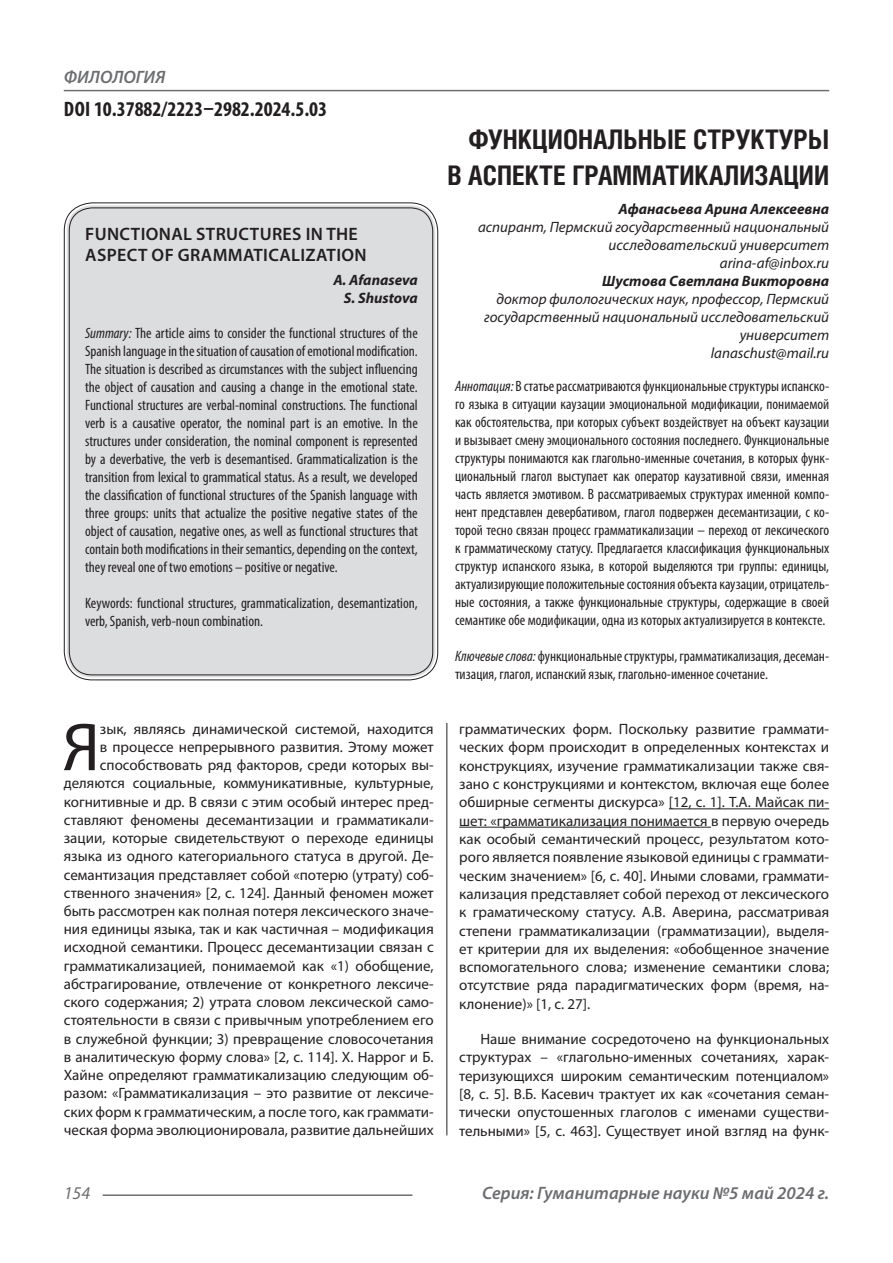
<style>
.page{position:relative;width:893px;height:1263px;background:#fff}
.page>*{position:absolute;margin:0;border:0;box-sizing:border-box;transform-origin:0 0}
.Статья_текст_первый{font:68.4px "Myriad Pro";color:#231f20}
.Статья_название{font:700 27px "Helios Cond C";color:#231f20}
.ДОИ{font:700 condensed 21px "Myriad Pro";color:#231f20}
.Статья_название_англ{font:600 18px/21.6px "Myriad Pro";letter-spacing:.02em;color:#231f20}
.t1{font:italic 600 18px "Myriad Pro";color:#6c6d70}
.t2{font:italic 18px "Myriad Pro";color:#6c6d70}
.Статья_текст_первый-2{font:15px/18.1px "Myriad Pro";color:#231f20;text-align:right}
.Статья_аннотация_тек{font:condensed 15px/18px "Myriad Pro";color:#231f20;text-align:justify}
.Статья_аннотация_анг{font:condensed 15px/18px "Myriad Pro";color:#231f20;text-align:justify}
.Статья_текст{font:15px/18.3px "Myriad Pro";color:#231f20;text-align:justify}
.Статья_автор_инфо{font:italic 15px/18px "Myriad Pro";color:#231f20;text-align:right}
.Статья_автор_фио_рус{font:italic 700 15px "Myriad Pro";color:#231f20}
.Статья_автор_англ{font:italic 700 15px "Myriad Pro";letter-spacing:-.005em;color:#231f20}
.s1{font-style:italic}
</style>
<div class="page">
<hr style="left:446px;top:128px;width:1px;height:1007px;background:#231f20">
<hr style="left:103px;top:1194px;width:309px;height:2px;background:#6c6d70">
<hr style="left:64px;top:90px;width:765px;height:1px;background:#6c6d70">
<div style="left:440px;top:124px;width:12px;height:599px;background:#fff"></div>
<div style="left:67px;top:205px;width:368px;height:472px;background:#dcdddf;border-radius:26px"></div>
<hr style="left:669px;top:808px;width:160px;height:1px;background:#231f20">
<hr style="left:459px;top:827px;width:252px;height:1px;background:#231f20">
<p class="t1" style="left:64px;top:66px;width:103px">ФИЛОЛОГИЯ</p>
<p class="ДОИ" style="left:64px;top:96px;width:265px">DOI 10.37882/2223–2982.2024.5.03</p>
<p class="Статья_название_англ" style="left:85px;top:222px;width:283px">FUNCTIONAL STRUCTURES IN THE<br>ASPECT OF GRAMMATICALIZATION</p>
<p class="Статья_автор_англ" style="left:333px;top:270px;width:86px">A. Afanaseva</p>
<p class="Статья_автор_англ" style="left:344px;top:288px;width:75px">S. Shustova</p>
<p class="Статья_аннотация_анг" style="left:85px;top:323px;width:334px"><span class="s1">Summary:</span> The article aims to consider the functional structures of the Spanish language in the situation of causation of emotional modification.<br>The situation is described as circumstances with the subject influencing the object of causation and causing a change in the emotional state.<br>Functional structures are verbal-nominal constructions. The functional verb is a causative operator, the nominal part is an emotive. In the structures under consideration, the nominal component is represented by a deverbative, the verb is desemantised. Grammaticalization is the transition from lexical to grammatical status. As a result, we developed the classification of functional structures of the Spanish language with three groups: units that actualize the positive negative states of the object of causation, negative ones, as well as functional structures that contain both modifications in their semantics, depending on the context, they reveal one of two emotions – positive or negative.</p>
<p class="Статья_аннотация_анг" style="left:85px;top:593px;width:334px">Keywords: functional structures, grammaticalization, desemantization, verb, Spanish, verb-noun combination.</p>
<p class="Статья_название" style="left:469px;top:124px;width:362px">ФУНКЦИОНАЛЬНЫЕ СТРУКТУРЫ</p>
<p class="Статья_название" style="left:447px;top:160px;width:383px">В АСПЕКТЕ ГРАММАТИКАЛИЗАЦИИ</p>
<p class="Статья_автор_фио_рус" style="left:619px;top:199px;width:212px">Афанасьева Арина Алексеевна</p>
<p class="Статья_автор_инфо" style="left:478px;top:218px;width:353px">аспирант, Пермский государственный национальный</p>
<p class="Статья_автор_инфо" style="left:609px;top:236px;width:222px">исследовательский университет</p>
<p class="Статья_автор_инфо" style="left:720px;top:254px;width:111px">arina-af@inbox.ru</p>
<p class="Статья_автор_фио_рус" style="left:602px;top:271px;width:228px">Шустова Светлана Викторовна</p>
<p class="Статья_автор_инфо" style="left:484px;top:290px;width:346px">доктор филологических наук, профессор, Пермский государственный национальный исследовательский университет</p>
<p class="Статья_автор_инфо" style="left:711px;top:344px;width:120px">lanaschust@mail.ru</p>
<p class="Статья_аннотация_тек" style="left:455px;top:377px;width:376px"><span class="s1">Аннотация:</span> В статье рассматриваются функциональные структуры испанско&shy;го языка в ситуации каузации эмоциональной модификации, понимаемой как обстоятельства, при которых субъект воздействует на объект каузации и вызывает смену эмоционального состояния последнего. Функциональные структуры понимаются как глагольно-именные сочетания, в которых функ&shy;циональный глагол выступает как оператор каузативной связи, именная часть является эмотивом. В рассматриваемых структурах именной компо&shy;нент представлен девербативом, глагол подвержен десемантизации, с ко&shy;торой тесно связан процесс грамматикализации – переход от лексического к грамматическому статусу. Предлагается классификация функциональных структур испанского языка, в которой выделяются три группы: единицы, актуализирующие положительные состояния объекта каузации, отрицатель&shy;ные состояния, а также функциональные структуры, содержащие в своей семантике обе модификации, одна из которых актуализируется в контексте.</p>
<p class="Статья_аннотация_тек" style="left:455px;top:647px;width:376px"><span class="s1">Ключевые слова:</span> функциональные структуры, грамматикализация, десеман&shy;тизация, глагол, испанский язык, глагольно-именное сочетание.</p>
<p class="Статья_текст_первый-2" style="left:64px;top:720px;width:371px">зык, являясь динамической системой, находится<br>в процессе непрерывного развития. Этому может способствовать ряд факторов, среди которых вы&shy;деляются социальные, коммуникативные, культурные, когнитивные и др. В связи с этим особый интерес пред&shy;ставляют феномены десемантизации и грамматикали&shy;зации, которые свидетельствуют о переходе единицы языка из одного категориального статуса в другой. Де&shy;семантизация представляет собой «потерю (утрату) соб&shy;ственного значения» [2, с. 124]. Данный феномен может быть рассмотрен как полная потеря лексического значе&shy;ния единицы языка, так и как частичная – модификация исходной семантики. Процесс десемантизации связан с грамматикализацией, понимаемой как «1) обобщение, абстрагирование, отвлечение от конкретного лексиче&shy;ского содержания; 2) утрата словом лексической само&shy;стоятельности в связи с привычным употреблением его в служебной функции; 3) превращение словосочетания в аналитическую форму слова» [2, с. 114]. Х. Наррог и Б.<br>Хайне определяют грамматикализацию следующим об&shy;разом: «Грамматикализация – это развитие от лексиче&shy;ских форм к грамматическим, а после того, как граммати&shy;ческая форма эволюционировала, развитие дальнейших</p>
<p class="Статья_текст_первый-2" style="left:459px;top:720px;width:371px;text-align:justify">грамматических форм. Поскольку развитие граммати&shy;ческих форм происходит в определенных контекстах и конструкциях, изучение грамматикализации также свя&shy;зано с конструкциями и контекстом, включая еще более обширные сегменты дискурса» [12, с. 1]. Т.А. Майсак пи&shy;шет: «грамматикализация понимается в первую очередь как особый семантический процесс, результатом кото&shy;рого является появление языковой единицы с граммати&shy;ческим значением» [6, с. 40]. Иными словами, граммати&shy;кализация представляет собой переход от лексического к граматическому статусу. А.В. Аверина, рассматривая степени грамматикализации (грамматизации), выделя&shy;ет критерии для их выделения: «обобщенное значение вспомогательного слова; изменение семантики слова; отсутствие ряда парадигматических форм (время, на&shy;клонение)» [1, с. 27].</p>
<p class="Статья_текст_первый" style="left:63px;top:705px;width:39px">Я</p>
<p class="Статья_текст" style="left:459px;top:1029px;width:371px;text-indent:21px">Наше внимание сосредоточено на функциональных структурах – «глагольно-именных сочетаниях, харак&shy;теризующихся широким семантическим потенциалом» [8, с. 5]. В.Б. Касевич трактует их как «сочетания семан&shy;тически опустошенных глаголов с именами существи&shy;тельными» [5, с. 463]. Существует иной взгляд на функ-</p>
<p class="t2" style="left:64px;top:1182px;width:28px">154</p>
<p class="t1" style="left:482px;top:1182px;width:349px">Серия: Гуманитарные науки №5 май 2024 г.</p>
</div>
